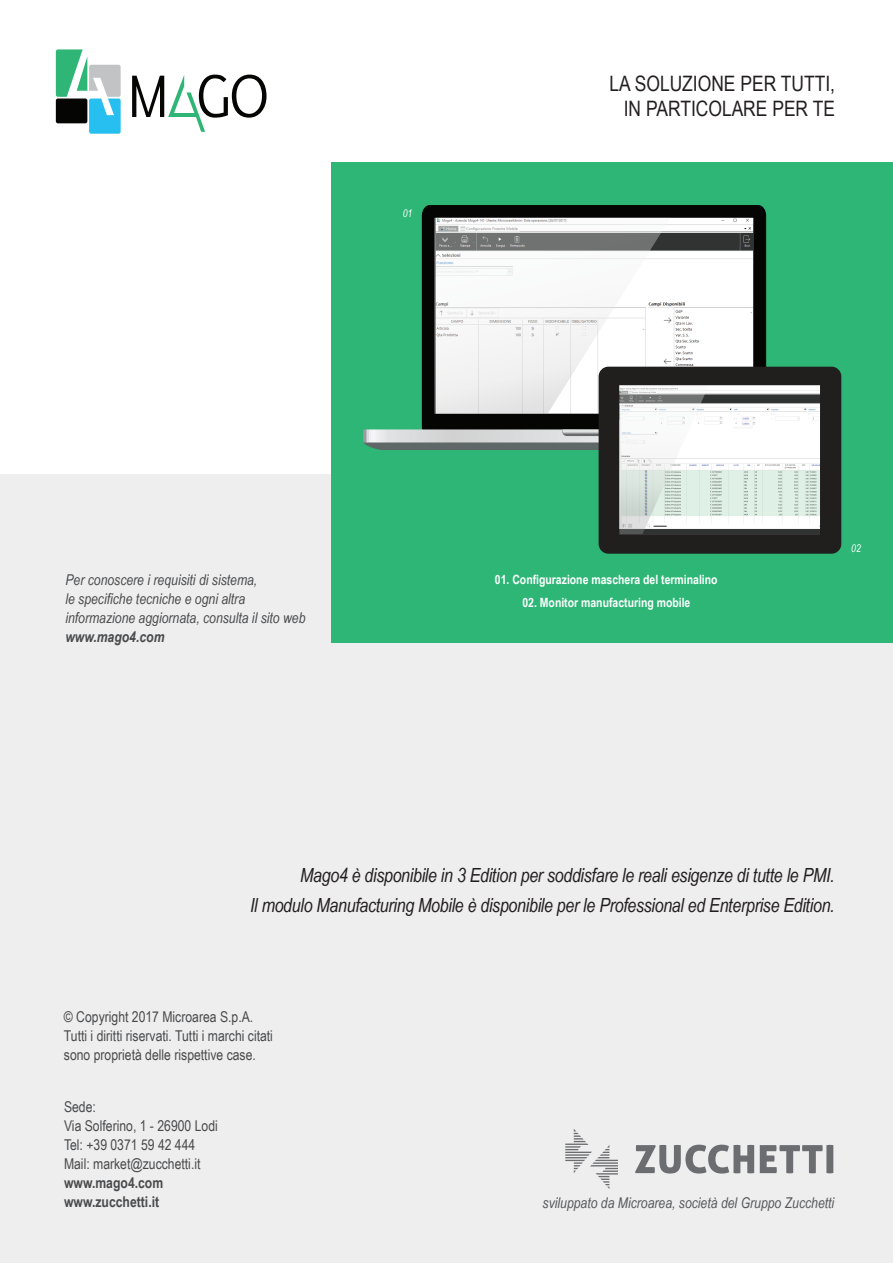
<style>
.page{position:relative;width:893px;height:1263px;background:#fff}
.page>*{position:absolute;margin:0;border:0;box-sizing:border-box;transform-origin:0 0}
.t1{font:21.3px/25.5px "Arial Narrow";color:#231f20;text-align:right}
.t2{font:italic 19.5px/29.7px "Arial Narrow";letter-spacing:-.015em;color:#231f20;text-align:right}
.t3{font:14.85px/19.2px "Arial Narrow";color:#494a4b}
.t4{font:italic 14.85px/19.2px "Arial Narrow";color:#494a4b}
.t5{font:italic 14.85px "Arial Narrow";color:#57585a}
.t6{font:700 14.85px/19.2px "Arial Narrow";color:#494a4b}
.t7{font:italic 700 14.85px "Arial Narrow";color:#494a4b}
.t8{font:700 12.75px "Arial Narrow";color:#fff}
.t9{font:italic 10.65px "Arial Narrow";color:#fff}
</style>
<div class="page">
<div style="left:0;top:475px;width:893px;height:788px;background:#eeeeef"></div>
<svg style="left:132px;top:75px;width:134px;height:57px"></svg>
<svg style="left:56px;top:49px;width:65px;height:85px"></svg>
<div style="left:332px;top:162px;width:561px;height:480px;background:#2db676"></div>
<svg style="left:422px;top:205px;width:344px;height:180px;background:#8a8a8a"></svg>
<svg style="left:434px;top:218px;width:236px;height:167px;background:#e5e5e5"></svg>
<svg style="left:363px;top:385px;width:236px;height:149px"></svg>
<svg style="left:599px;top:367px;width:242px;height:187px;background:#a2a5a3"></svg>
<svg style="left:635px;top:1145px;width:119px;height:28px"></svg>
<svg style="left:760px;top:1145px;width:73px;height:28px"></svg>
<svg style="left:565px;top:1129px;width:53px;height:60px"></svg>
<p class="t9" style="left:403px;top:205px;width:11px">01</p>
<h1 class="t1" style="left:610px;top:70px;width:227px">LA SOLUZIONE PER TUTTI,<br>IN PARTICOLARE PER TE</h1>
<p class="t4" style="left:65px;top:570px;width:242px">Per conoscere i requisiti di sistema,<br>le specifiche tecniche e ogni altra informazione aggiornata, consulta il sito web</p>
<p class="t7" style="left:65px;top:626px;width:101px">www.mago4.com</p>
<p class="t8" style="left:495px;top:570px;width:224px">01. Configurazione maschera del terminalino</p>
<p class="t8" style="left:522px;top:592px;width:169px">02. Monitor manufacturing mobile</p>
<p class="t9" style="left:851px;top:540px;width:11px">02</p>
<h2 class="t2" style="left:250px;top:860px;width:586px">Mago4 è disponibile in 3 Edition per soddisfare le reali esigenze di tutte le PMI.<br>Il modulo Manufacturing Mobile è disponibile per le Professional ed Enterprise Edition.</h2>
<p class="t3" style="left:64px;top:1007px;width:211px">© Copyright 2017 Microarea S.p.A.<br>Tutti i diritti riservati. Tutti i marchi citati sono proprietà delle rispettive case.</p>
<p class="t3" style="left:64px;top:1096px;width:155px">Sede:<br>Via Solferino, 1 - 26900 Lodi<br>Tel: +39 0371 59 42 444<br>Mail: market@zucchetti.it</p>
<p class="t6" style="left:64px;top:1172px;width:101px">www.mago4.com www.zucchetti.it</p>
<p class="t5" style="left:543px;top:1192px;width:293px">sviluppato da Microarea, società del Gruppo Zucchetti</p>
</div>
